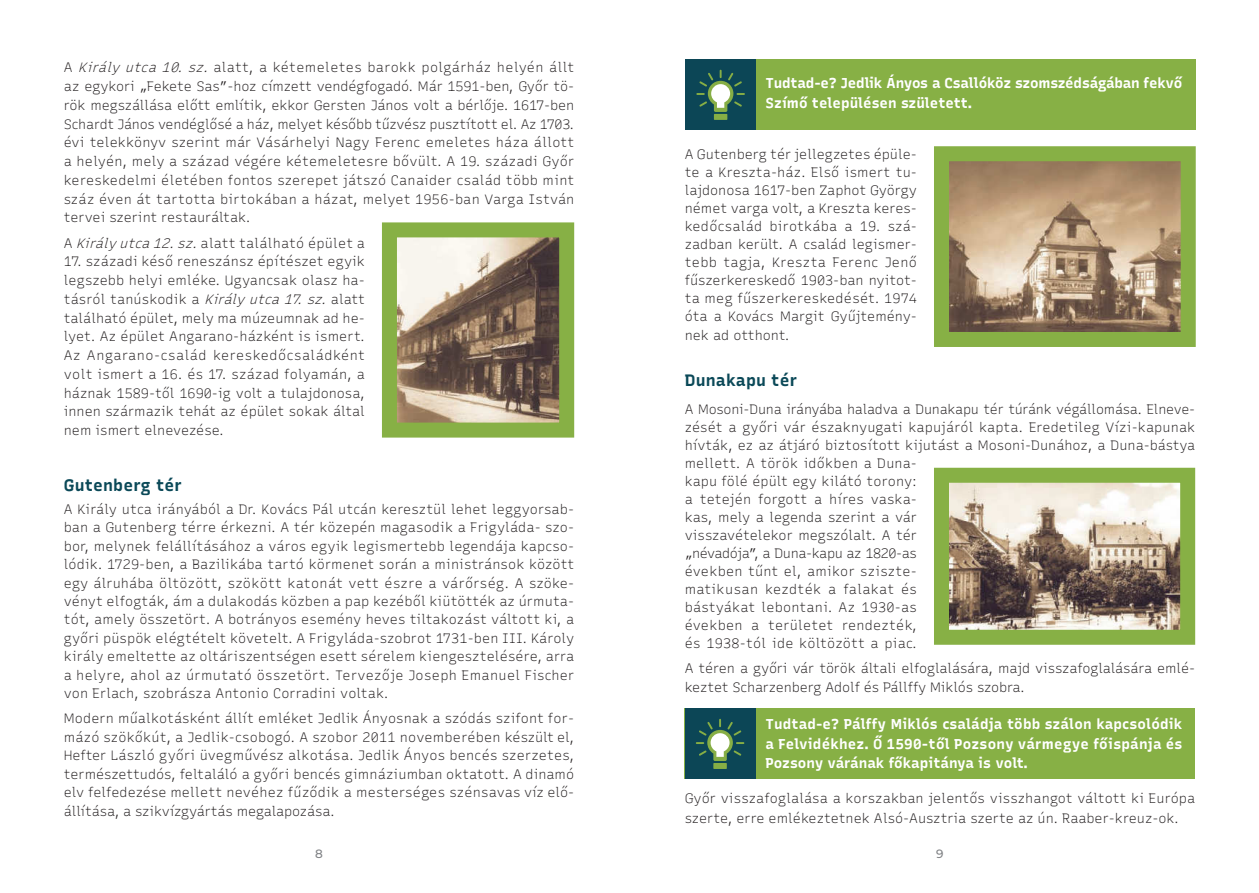
<style>
.page{position:relative;width:1259px;height:893px;background:#fff}
.page>*{position:absolute;margin:0;border:0;box-sizing:border-box;transform-origin:0 0}
.t1{font:700 16.5px "Recursive";letter-spacing:.01em;color:#0b4958}
.t2{font:700 14.25px/19.5px "Recursive";letter-spacing:-.01em;color:#fff}
.t3{font:300 13.5px/18px "Recursive";color:#231f20;text-align:justify}
.t4{font:300 13.5px "Recursive";letter-spacing:.02em;color:#231f20}
.t5{font:500 12px "Montserrat";color:#808285}
.s1{font-style:italic}
</style>
<div class="page">
<div style="left:685px;top:709px;width:510px;height:70px;background:#87b045"></div>
<div style="left:685px;top:709px;width:70px;height:70px;background:#0c4656"></div>
<div style="left:713px;top:763px;width:14px;height:6px;background:#86ae45"></div>
<svg style="left:696px;top:719px;width:48px;height:42px"></svg>
<div style="left:685px;top:60px;width:510px;height:70px;background:#87b045"></div>
<div style="left:685px;top:60px;width:71px;height:70px;background:#0c4656"></div>
<div style="left:714px;top:114px;width:13px;height:6px;background:#86ae45"></div>
<svg style="left:696px;top:70px;width:49px;height:42px"></svg>
<img style="left:398px;top:238px;width:160px;height:184px">
<div style="left:382px;top:222px;width:192px;height:216px;border:15px solid #87b045"></div>
<img style="left:950px;top:162px;width:229px;height:169px">
<div style="left:934px;top:146px;width:261px;height:201px;border:15px solid #87b045"></div>
<img style="left:950px;top:484px;width:229px;height:145px">
<div style="left:934px;top:468px;width:261px;height:177px;border:15px solid #87b045"></div>
<p class="t3" style="left:64px;top:58px;width:512px;line-height:18.8px">A <span class="s1">Királyutca10.sz.</span>alatt, a kétemeletes barokk polgárház helyén állt az egykori „Fekete Sas”-hoz címzett vendégfogadó. Már 1591-ben, Győr tö&shy;rök megszállása előtt említik, ekkor Gersten János volt a bérlője. 1617-ben Schardt János vendéglősé a ház, melyet később tűzvész pusztított el. Az 1703. évi telekkönyv szerint már Vásárhelyi Nagy Ferenc emeletes háza állott a helyén, mely a század végére kétemeletesre bővült. A 19. századi Győr kereskedelmi életében fontos szerepet játszó Canaider család több mint száz éven át tartotta birtokában a házat, melyet 1956-ban Varga István tervei szerint restauráltak.</p>
<p class="t4" style="left:64px;top:232px;width:303px">A <span class="s1">Királyutca12.sz.</span>alatt található épület a</p>
<p class="t3" style="left:64px;top:251px;width:303px;line-height:18.8px">17. századi késő reneszánsz építészet egyik legszebb helyi emléke. Ugyancsak olasz ha&shy;tásról tanúskodik a <span class="s1">Királyutca17.sz.</span>alatt található épület, mely ma múzeumnak ad he&shy;lyet. Az épület Angarano-házként is ismert.<br>Az Angarano-család kereskedőcsaládként volt ismert a 16. és 17. század folyamán, a háznak 1589-től 1690-ig volt a tulajdonosa, innen származik tehát az épület sokak által nem ismert elnevezése.</p>
<p class="t1" style="left:64px;top:472px;width:120px">Gutenberg tér</p>
<p class="t3" style="left:64px;top:499px;width:512px;line-height:18.5px">A Király utca irányából a Dr. Kovács Pál utcán keresztül lehet leggyorsab&shy;ban a Gutenberg térre érkezni. A tér közepén magasodik a Frigyláda- szo&shy;bor, melynek felállításához a város egyik legismertebb legendája kapcso&shy;lódik. 1729-ben, a Bazilikába tartó körmenet során a ministránsok között egy álruhába öltözött, szökött katonát vett észre a várőrség. A szöke&shy;vényt elfogták, ám a dulakodás közben a pap kezéből kiütötték az úrmuta&shy;tót, amely összetört. A botrányos esemény heves tiltakozást váltott ki, a győri püspök elégtételt követelt. A Frigyláda-szobrot 1731-ben III. Károly király emeltette az oltáriszentségen esett sérelem kiengesztelésére, arra a helyre, ahol az úrmutató összetört. Tervezője Joseph Emanuel Fischer von Erlach, szobrásza Antonio Corradini voltak.</p>
<p class="t3" style="left:64px;top:708px;width:512px;line-height:18.6px">Modern műalkotásként állít emléket Jedlik Ányosnak a szódás szifont for&shy;mázó szökőkút, a Jedlik-csobogó. A szobor 2011 novemberében készült el, Hefter László győri üvegművész alkotása. Jedlik Ányos bencés szerzetes, természettudós, feltaláló a győri bencés gimnáziumban oktatott. A dinamó elv felfedezése mellett nevéhez fűződik a mesterséges szénsavas víz elő&shy;állítása, a szikvízgyártás megalapozása.</p>
<p class="t2" style="left:765px;top:73px;width:418px">Tudtad-e? Jedlik Ányos a Csallóköz szomszédságában fekvő<br>Szímő településen született.</p>
<p class="t3" style="left:685px;top:144px;width:234px">A Gutenberg tér jellegzetes épüle&shy;te a Kreszta-ház. Első ismert tu&shy;lajdonosa 1617-ben Zaphot György német varga volt, a Kreszta keres&shy;kedőcsalád birotkába a 19. szá&shy;zadban került. A család legismer&shy;tebb tagja, Kreszta Ferenc Jenő fűszerkereskedő 1903-ban nyitot&shy;ta meg fűszerkereskedését. 1974 óta a Kovács Margit Gyűjtemény-</p>
<p class="t3" style="left:685px;top:326px;width:106px">nek ad otthont.</p>
<p class="t1" style="left:685px;top:367px;width:114px">Dunakapu tér</p>
<p class="t3" style="left:685px;top:400px;width:512px;text-align:left">A Mosoni-Duna irányába haladva a Dunakapu tér túránk végállomása. Elneve&shy;zését a győri vár északnyugati kapujáról kapta. Eredetileg Vízi-kapunak hívták, ez az átjáró biztosított kijutást a Mosoni-Dunához, a Duna-bástya mellett. A török időkben a Duna-<br>kapu fölé épült egy kilátó torony:<br>a tetején forgott a híres vaska-<br>kas, mely a legenda szerint a vár<br>visszavételekor megszólalt. A tér<br>„névadója”, a Duna-kapu az 1820-as<br>években tűnt el, amikor sziszte-<br>matikusan kezdték a falakat és<br>bástyákat lebontani. Az 1930-as<br>években a területet rendezték,<br>és 1938-tól ide költözött a piac.</p>
<p class="t3" style="left:685px;top:657px;width:512px;line-height:19.8px">A téren a győri vár török általi elfoglalására, majd visszafoglalására emlé&shy;keztet Scharzenberg Adolf és Pállffy Miklós szobra.</p>
<p class="t2" style="left:765px;top:714px;width:418px;text-align:justify">Tudtad-e? Pálffy Miklós családja több szálon kapcsolódik a Felvidékhez. Ő 1590-től Pozsony vármegye főispánja és Pozsony várának főkapitánya is volt.</p>
<p class="t3" style="left:685px;top:788px;width:512px;line-height:19.5px">Győr visszafoglalása a korszakban jelentős visszhangot váltott ki Európa szerte, erre emlékeztetnek Alsó-Ausztria szerte az ún. Raaber-kreuz-ok.</p>
<p class="t5" style="left:315px;top:845px;width:9px">8</p>
<p class="t5" style="left:936px;top:845px;width:9px">9</p>
</div>
